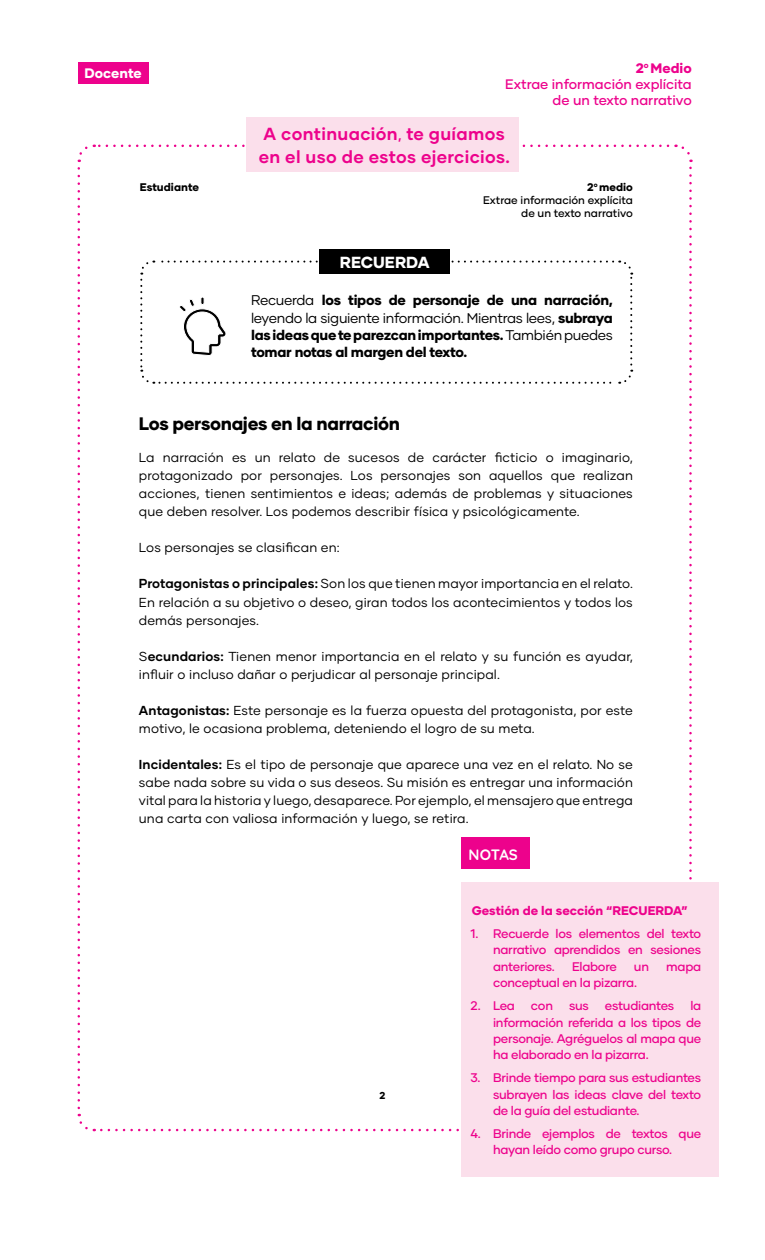
<style>
.page{position:relative;width:765px;height:1260px;background:#fff}
.page>*{position:absolute;margin:0;border:0;box-sizing:border-box;transform-origin:0 0}
.t1{font:800 18.12px "Gilmer";letter-spacing:-.02em;color:#000}
.t2{font:700 17.5px "Gilmer";letter-spacing:.02em;color:#ed028c}
.t3{font:800 16px "Gilmer";color:#fff}
.t4{font:700 15px "Quicksand";letter-spacing:-.01em;color:#fff}
.t5{font:800 14px/17px "Gilmer";letter-spacing:-.02em;color:#000;text-align:justify}
.t6{font:500 13.75px/16.2px "Gilmer";color:#ed028c;text-align:right}
.t7{font:800 13.75px "Gilmer";color:#fff}
.t8{font:13px/18.1px "Gilmer";letter-spacing:.01em;color:#000;text-align:justify}
.t9{font:500 12.5px/16.2px "Gilmer";letter-spacing:-.02em;color:#ed028c;text-align:justify}
.t10{font:800 12.5px "Gilmer";color:#ed028c}
.t11{font:500 11px/13px "Gilmer";color:#000;text-align:right}
.t12{font:800 11px "Gilmer";color:#000}
.t13{font:800 10px "Gilmer";color:#000}
.s1{font-weight:800}
.s2{font-size:12.5px}
.s3{font-weight:400}
.s4{font-weight:700}
</style>
<div class="page">
<div style="left:78px;top:62px;width:70px;height:22px;background:#ed028c"></div>
<svg style="left:77px;top:168px;width:18px;height:964px"></svg>
<svg style="left:101px;top:1128px;width:358px;height:3px"></svg>
<svg style="left:676px;top:144px;width:16px;height:736px"></svg>
<svg style="left:77px;top:144px;width:591px;height:18px"></svg>
<div style="left:319px;top:249px;width:131px;height:25px;background:#000"></div>
<svg style="left:140px;top:260px;width:493px;height:124px"></svg>
<div style="left:246px;top:117px;width:273px;height:55px;background:#fbdfeb"></div>
<div style="left:462px;top:837px;width:68px;height:31px;background:#ed028c"></div>
<div style="left:461px;top:882px;width:258px;height:295px;background:#fbdfeb"></div>
<p class="t7" style="left:85px;top:65px;width:59px">Docente</p>
<p class="t6" style="left:505px;top:60px;width:188px"><span class="s1">2</span><sup>o</sup> <span class="s1">Medio<br></span>Extrae información explícita de un texto narrativo</p>
<p class="t12" style="left:140px;top:180px;width:61px">Estudiante</p>
<p class="t2" style="left:264px;top:123px;width:243px">A continuación<span class="s2">,</span> te guíamos</p>
<p class="t2" style="left:259px;top:146px;width:253px">en el uso de estos ejercicios.</p>
<p class="t3" style="left:340px;top:252px;width:91px">RECUERDA</p>
<p class="t11" style="left:483px;top:180px;width:151px"><span class="s1">2</span><sup>o</sup> <span class="s1">medio<br></span>Extrae información explícita de un texto narrativo</p>
<p class="t5" style="left:251px;top:292px;width:363px"><span class="s3">Recuerda</span> los tipos de personaje de una narración, <span class="s3">leyendo la siguiente información. Mientras lees,</span> subraya las ideas que te parezcan importantes. <span class="s3">También puedes </span>tomar notas al margen del texto.</p>
<p class="t1" style="left:139px;top:412px;width:263px">Los personajes en la narración</p>
<p class="t8" style="left:139px;top:448px;width:496px">La narración es un relato de sucesos de carácter ficticio o imaginario, protagonizado por personajes. Los personajes son aquellos que realizan acciones, tienen sentimientos e ideas; además de problemas y situaciones que deben resolver. Los podemos describir física y psicológicamente.</p>
<p class="t8" style="left:139px;top:539px;width:202px">Los personajes se clasifican en:</p>
<p class="t8" style="left:139px;top:575px;width:496px"><span class="s4">Protagonistas o principales:</span> Son los que tienen mayor importancia en el relato.<br>En relación a su objetivo o deseo, giran todos los acontecimientos y todos los demás personajes.</p>
<p class="t8" style="left:139px;top:647px;width:496px">S<span class="s4">ecundarios:</span> Tienen menor importancia en el relato y su función es ayudar, influir o incluso dañar o perjudicar al personaje principal.</p>
<p class="t8" style="left:139px;top:701px;width:496px"><span class="s4">Antagonistas:</span> Este personaje es la fuerza opuesta del protagonista, por este motivo, le ocasiona problema, deteniendo el logro de su meta.</p>
<p class="t8" style="left:139px;top:755px;width:496px"><span class="s4">Incidentales:</span> Es el tipo de personaje que aparece una vez en el relato. No se sabe nada sobre su vida o sus deseos. Su misión es entregar una información vital para la historia y luego, desaparece. Por ejemplo, el mensajero que entrega una carta con valiosa información y luego, se retira.</p>
<p class="t13" style="left:380px;top:1089px;width:7px">2</p>
<p class="t4" style="left:469px;top:842px;width:51px">NOTAS</p>
<p class="t10" style="left:472px;top:903px;width:217px">Gestión de la sección “RECUERDA”</p>
<p class="t9" style="left:493px;top:926px;width:210px;text-indent:-22px">1. Recuerde los elementos del texto narrativo aprendidos en sesiones anteriores.</p>
<p class="t9" style="left:572px;top:958px;width:46px">Elabore</p>
<p class="t9" style="left:634px;top:958px;width:17px">un</p>
<p class="t9" style="left:666px;top:958px;width:36px">mapa</p>
<p class="t9" style="left:493px;top:974px;width:145px">conceptual en la pizarra.</p>
<p class="t9" style="left:471px;top:998px;width:46px">2. Lea</p>
<p class="t9" style="left:531px;top:998px;width:24px">con</p>
<p class="t9" style="left:569px;top:998px;width:21px">sus</p>
<p class="t9" style="left:605px;top:998px;width:71px">estudiantes</p>
<p class="t9" style="left:493px;top:998px;width:210px;text-indent:197px">la información referida a los tipos de personaje. Agréguelos al mapa que ha elaborado en la pizarra.</p>
<p class="t9" style="left:493px;top:1070px;width:210px;text-indent:-22px">3. Brinde tiempo para sus estudiantes subrayen las ideas clave del texto de la guía del estudiante.</p>
<p class="t9" style="left:471px;top:1126px;width:232px;text-align:center">4. Brinde ejemplos de textos que hayan leído como grupo curso.</p>
</div>
